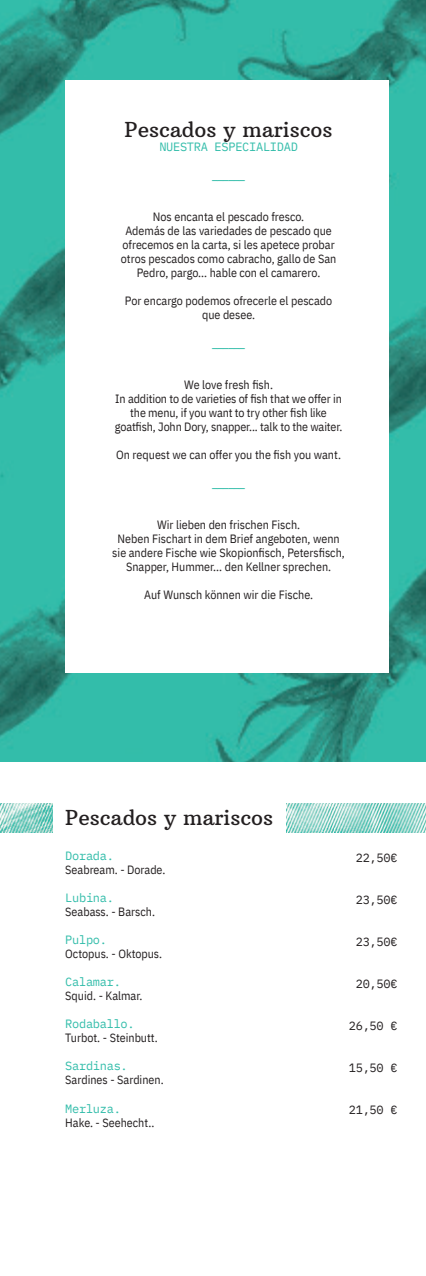
<style>
.page{position:relative;width:426px;height:1276px;background:#fff}
.page>*{position:absolute;margin:0;border:0;box-sizing:border-box;transform-origin:0 0}
.Título_sección{font:21px "Arbutus Slab";color:#231f20}
.idiomas{font:12px/14px "IBM Plex Sans Cond";color:#231f20;text-align:center}
.cast{font:12px "IBM Plex Mono";letter-spacing:-.025em;color:#33bdaa}
.precios{font:12px "IBM Plex Mono";letter-spacing:-.025em;color:#231f20}
</style>
<div class="page">
<img style="left:0;top:0;width:425px;height:761px">
<div style="left:65px;top:80px;width:323px;height:593px;background:#fff"></div>
<img style="left:0;top:803px;width:425px;height:29px">
<div style="left:53px;top:796px;width:233px;height:43px;background:#fff"></div>
<p class="Título_sección" style="left:124px;top:116px;width:209px">Pescados y mariscos</p>
<p class="cast" style="left:159px;top:137px;width:140px">NUESTRA ESPECIALIDAD</p>
<p class="cast" style="left:211px;top:165px;width:36px">______</p>
<p class="idiomas" style="left:153px;top:208px;width:153px">Nos encanta el pescado fresco.</p>
<p class="idiomas" style="left:125px;top:222px;width:208px">Además de las variedades de pescado que</p>
<p class="idiomas" style="left:121px;top:236px;width:217px">ofrecemos en la carta, si les apetece probar otros pescados como cabracho, gallo de San<br>Pedro, pargo... hable con el camarero.</p>
<p class="idiomas" style="left:125px;top:292px;width:208px">Por encargo podemos ofrecerle el pescado</p>
<p class="idiomas" style="left:202px;top:306px;width:55px">que desee.</p>
<p class="cast" style="left:211px;top:333px;width:36px">______</p>
<p class="idiomas" style="left:115px;top:376px;width:228px">We love fresh fish.<br>In addition to de varieties of fish that we offer in the menu, if you want to try other fish like</p>
<p class="idiomas" style="left:115px;top:418px;width:229px">goatfish, John Dory, snapper... talk to the waiter.</p>
<p class="idiomas" style="left:116px;top:446px;width:226px">On request we can offer you the fish you want.</p>
<p class="cast" style="left:211px;top:473px;width:36px">______</p>
<p class="idiomas" style="left:112px;top:516px;width:234px">Wir lieben den frischen Fisch.<br>Neben Fischart in dem Brief angeboten, wenn sie andere Fische wie Skopionfisch, Petersfisch, Snapper, Hummer... den Kellner sprechen.</p>
<p class="idiomas" style="left:144px;top:586px;width:170px">Auf Wunsch können wir die Fische.</p>
<p class="Título_sección" style="left:65px;top:805px;width:209px">Pescados y mariscos</p>
<p class="cast" style="left:65px;top:847px;width:50px">Dorada.</p>
<p class="idiomas" style="left:65px;top:862px;width:101px">Seabream. - Dorade.</p>
<p class="cast" style="left:65px;top:889px;width:50px">Lubina.</p>
<p class="idiomas" style="left:65px;top:904px;width:91px">Seabass. - Barsch.</p>
<p class="cast" style="left:65px;top:931px;width:43px">Pulpo.</p>
<p class="idiomas" style="left:65px;top:946px;width:98px">Octopus. - Oktopus.</p>
<p class="cast" style="left:65px;top:973px;width:57px">Calamar.</p>
<p class="idiomas" style="left:65px;top:988px;width:79px">Squid. - Kalmar.</p>
<p class="cast" style="left:65px;top:1015px;width:71px">Rodaballo.</p>
<p class="idiomas" style="left:65px;top:1030px;width:94px">Turbot. - Steinbutt.</p>
<p class="cast" style="left:65px;top:1057px;width:64px">Sardinas.</p>
<p class="idiomas" style="left:65px;top:1072px;width:100px">Sardines - Sardinen.</p>
<p class="cast" style="left:65px;top:1099px;width:57px">Merluza.</p>
<p class="idiomas" style="left:65px;top:1114px;width:90px">Hake. - Seehecht..</p>
<p class="precios" style="left:355px;top:848px;width:43px">22,50€</p>
<p class="precios" style="left:355px;top:890px;width:43px">23,50€</p>
<p class="precios" style="left:355px;top:932px;width:43px">23,50€</p>
<p class="precios" style="left:355px;top:974px;width:43px">20,50€</p>
<p class="precios" style="left:348px;top:1016px;width:50px">26,50 €</p>
<p class="precios" style="left:348px;top:1058px;width:50px">15,50 €</p>
<p class="precios" style="left:348px;top:1100px;width:50px">21,50 €</p>
</div>
